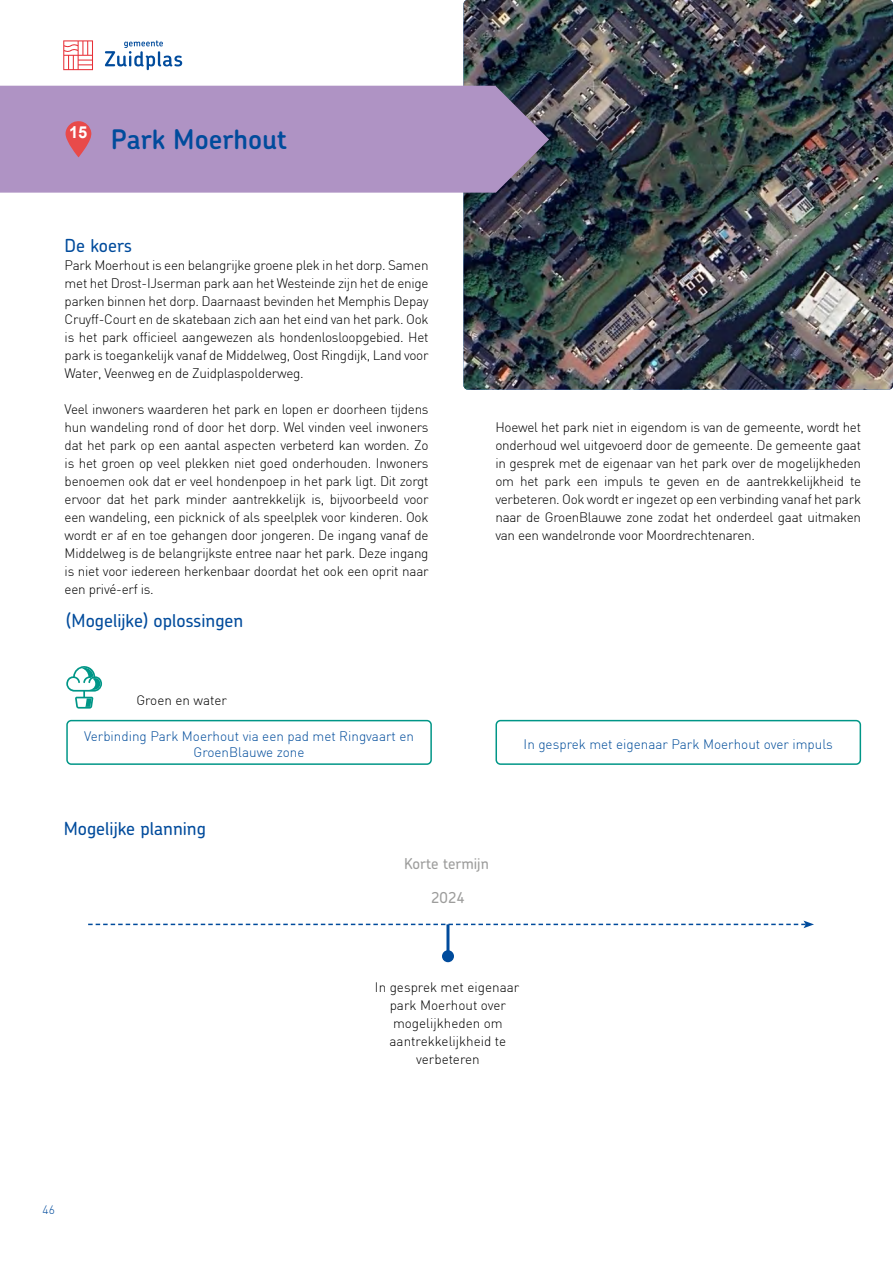
<style>
.page{position:relative;width:893px;height:1263px;background:#fff}
.page>*{position:absolute;margin:0;border:0;box-sizing:border-box;transform-origin:0 0}
.t1{font:600 27px "Chevin";color:#004b9c}
.t2{font:500 18px "Chevin";color:#004b9c}
.t3{font:700 16.5px "Arial";color:#fff}
.t4{font:500 15px "Chevin";color:#9d9d9c}
.t5{font:300 13.5px/18px "DIN";letter-spacing:-.02em;color:#000;text-align:justify}
.t6{font:300 13.5px/18px "DIN";color:#000;text-align:center}
.t7{font:300 13.5px/16.2px "DIN";color:#004c9b;text-align:center}
.t8{font:300 13.5px "DIN";color:#014d9a}
.t9{font:300 12px "DIN";color:#004b9c}
</style>
<div class="page">
<svg style="left:88px;top:920px;width:726px;height:8px"></svg>
<hr style="left:446px;top:924px;width:3px;height:32px;background:#004b9c">
<div style="left:442px;top:950px;width:12px;height:12px;background:#004b9c;border-radius:50%"></div>
<img style="left:463px;top:0;width:430px;height:390px">
<div style="left:0;top:86px;width:549px;height:107px;background:#af93c4"></div>
<svg style="left:65px;top:121px;width:27px;height:36px"></svg>
<svg style="left:66px;top:666px;width:36px;height:43px"></svg>
<div style="left:66px;top:720px;width:366px;height:45px;border:2px solid #009687;border-radius:4px"></div>
<div style="left:495px;top:720px;width:366px;height:45px;border:2px solid #009687;border-radius:4px"></div>
<svg style="left:63px;top:40px;width:30px;height:30px"></svg>
<svg style="left:105px;top:40px;width:77px;height:30px"></svg>
<p class="t3" style="left:69px;top:120px;width:20px">15</p>
<h1 class="t1" style="left:111px;top:122px;width:178px">Park Moerhout</h1>
<h2 class="t2" style="left:65px;top:234px;width:69px">De koers</h2>
<p class="t5" style="left:65px;top:256px;width:365px">Park Moerhout is een belangrijke groene plek in het dorp. Samen met het Drost-IJserman park aan het Westeinde zijn het de enige parken binnen het dorp. Daarnaast bevinden het Memphis Depay Cruyff-Court en de skatebaan zich aan het eind van het park. Ook is het park officieel aangewezen als hondenlosloopgebied. Het park is toegankelijk vanaf de Middelweg, Oost Ringdijk, Land voor Water, Veenweg en de Zuidplaspolderweg.</p>
<p class="t5" style="left:65px;top:400px;width:365px">Veel inwoners waarderen het park en lopen er doorheen tijdens hun wandeling rond of door het dorp. Wel vinden veel inwoners dat het park op een aantal aspecten verbeterd kan worden. Zo is het groen op veel plekken niet goed onderhouden. Inwoners benoemen ook dat er veel hondenpoep in het park ligt. Dit zorgt ervoor dat het park minder aantrekkelijk is, bijvoorbeeld voor een wandeling, een picknick of als speelplek voor kinderen. Ook wordt er af en toe gehangen door jongeren. De ingang vanaf de Middelweg is de belangrijkste entree naar het park. Deze ingang is niet voor iedereen herkenbaar doordat het ook een oprit naar een privé-erf is.</p>
<h2 class="t2" style="left:66px;top:609px;width:178px">(Mogelijke) oplossingen</h2>
<p class="t5" style="left:495px;top:418px;width:367px">Hoewel het park niet in eigendom is van de gemeente, wordt het onderhoud wel uitgevoerd door de gemeente. De gemeente gaat in gesprek met de eigenaar van het park over de mogelijkheden om het park een impuls te geven en de aantrekkelijkheid te verbeteren. Ook wordt er ingezet op een verbinding vanaf het park naar de GroenBlauwe zone zodat het onderdeel gaat uitmaken van een wandelronde voor Moordrechtenaren.</p>
<p class="t6" style="left:136px;top:691px;width:92px">Groen en water</p>
<p class="t7" style="left:84px;top:728px;width:331px">Verbinding Park Moerhout via een pad met Ringvaart en<br>GroenBlauwe zone</p>
<p class="t8" style="left:524px;top:736px;width:311px">In gesprek met eigenaar Park Moerhout over impuls</p>
<h2 class="t2" style="left:64px;top:817px;width:144px">Mogelijke planning</h2>
<p class="t4" style="left:404px;top:854px;width:86px">Korte termijn</p>
<p class="t4" style="left:431px;top:888px;width:35px">2024</p>
<p class="t6" style="left:375px;top:978px;width:146px">In gesprek met eigenaar park Moerhout over mogelijkheden om aantrekkelijkheid te verbeteren</p>
<p class="t9" style="left:43px;top:1202px;width:14px">46</p>
</div>
